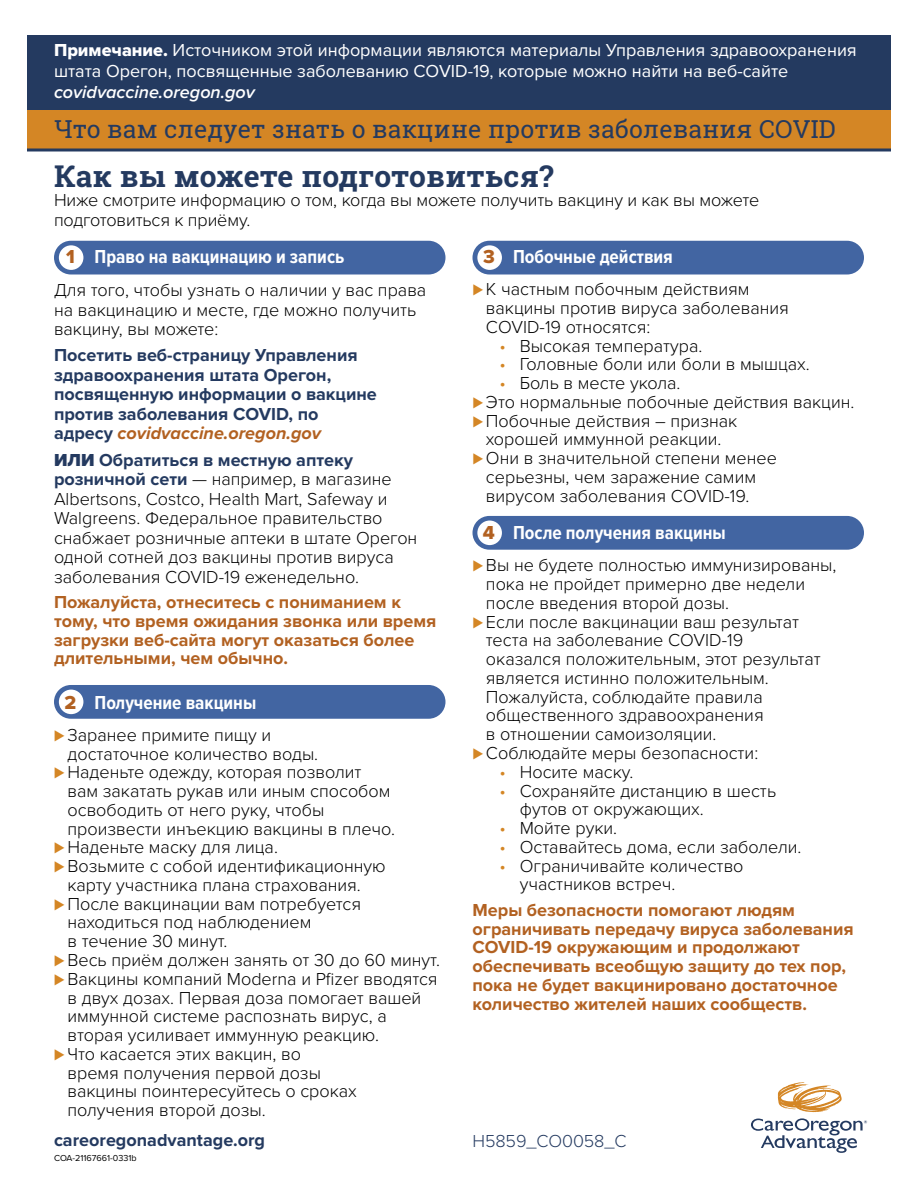
<style>
.page{position:relative;width:918px;height:1188px;background:#fff}
.page>*{position:absolute;margin:0;border:0;box-sizing:border-box;transform-origin:0 0}
.t1{font:700 30px "Roboto Slab";letter-spacing:.01em;color:#243a60}
.t2{font:24.75px "Roboto Slab";letter-spacing:.01em;color:#243a60}
.t3{font:700 19.5px "Proxima Nova Cond";color:#fff}
.t4{font:300 18px/19.5px "Proxima Nova";color:#000}
.t5{font:700 18px/18.8px "Proxima Nova";color:#b26121}
.t6{font:700 18px/19.5px "Proxima Nova";color:#243a60}
.t7{font:18px/21px "Proxima Nova";color:#fff}
.t8{font:italic 600 18px "Proxima Nova";color:#fff}
.t9{font:300 18px "Proxima Nova";letter-spacing:-.005em;color:#243a60}
.t10{font:9px "Proxima Nova";color:#000}
.s1{font-family:"Proxima Nova Extrabld"}
.s2{font-family:"Proxima Nova Extrabld";font-weight:400;color:#b26121}
.s3{font-style:italic;color:#b26121}
.s4{font-weight:900;color:#243a60}
.s5{font-weight:700;color:#243a60}
.s6{color:#d48625}
</style>
<div class="page">
<div style="left:54px;top:241px;width:392px;height:33px;background:#4265a2;border-radius:17px"></div>
<div style="left:59px;top:245px;width:24px;height:25px;background:#fff;border-radius:50%"></div>
<div style="left:54px;top:685px;width:392px;height:34px;background:#4265a2;border-radius:17px"></div>
<div style="left:59px;top:690px;width:24px;height:24px;background:#fff;border-radius:50%"></div>
<div style="left:472px;top:241px;width:392px;height:33px;background:#4265a2;border-radius:17px"></div>
<div style="left:477px;top:245px;width:25px;height:25px;background:#fff;border-radius:50%"></div>
<div style="left:472px;top:516px;width:392px;height:34px;background:#4265a2;border-radius:17px"></div>
<div style="left:477px;top:521px;width:25px;height:24px;background:#fff;border-radius:50%"></div>
<div style="left:27px;top:108px;width:864px;height:40px;background:#d48625"></div>
<div style="left:27px;top:36px;width:864px;height:74px;background:#243a60"></div>
<svg style="left:27px;top:148px;width:864px;height:4px;background:#555b6c"></svg>
<svg style="left:778px;top:1082px;width:64px;height:30px"></svg>
<svg style="left:751px;top:1118px;width:116px;height:35px"></svg>
<p class="t7" style="left:54px;top:39px;width:804px"><span class="s1">Примечание.</span> Источником этой информации являются материалы Управления здравоохранения штата Орегон, посвященные заболеванию COVID-19, которые можно найти на веб-сайте</p>
<p class="t8" style="left:54px;top:79px;width:202px">covidvaccine.oregon.gov</p>
<h2 class="t2" style="left:54px;top:112px;width:784px">Что вам следует знать о вакцине против заболевания COVID</h2>
<h1 class="t1" style="left:54px;top:155px;width:501px">Как вы можете подготовиться?</h1>
<p class="t4" style="left:54px;top:189px;width:707px">Ниже смотрите информацию о том, когда вы можете получить вакцину и как вы можете подготовиться к приёму.</p>
<p class="t3" style="left:66px;top:242px;width:280px"><span class="s2">1</span> Право на вакцинацию и запись</p>
<p class="t4" style="left:54px;top:279px;width:374px">Для того, чтобы узнать о наличии у вас права на вакцинацию и месте, где можно получить вакцину, вы можете:</p>
<p class="t6" style="left:54px;top:345px;width:324px">Посетить веб-страницу Управления здравоохранения штата Орегон, посвященную информации о вакцине против заболевания COVID, по адресу <span class="s3">covidvaccine.oregon.gov</span></p>
<p class="t4" style="left:54px;top:449px;width:365px"><span class="s4">ИЛИ</span> <span class="s5">Обратиться в местную аптеку розничной сети</span> — например, в магазине Albertsons, Costco, Health Mart, Safeway и Walgreens. Федеральное правительство снабжает розничные аптеки в штате Орегон одной сотней доз вакцины против вируса заболевания COVID-19 еженедельно.</p>
<p class="t5" style="left:54px;top:592px;width:384px">Пожалуйста, отнеситесь с пониманием к тому, что время ожидания звонка или время загрузки веб-сайта могут оказаться более длительными, чем обычно.</p>
<p class="t3" style="left:65px;top:688px;width:193px"><span class="s2">2</span> Получение вакцины</p>
<p class="t4" style="left:54px;top:724px;width:219px"><span class="s6">⊲</span> Заранее примите пищу и</p>
<p class="t4" style="left:67px;top:743px;width:252px">достаточное количество воды.</p>
<p class="t4" style="left:54px;top:762px;width:309px"><span class="s6">⊲</span> Наденьте одежду, которая позволит</p>
<p class="t4" style="left:67px;top:780px;width:325px">вам закатать рукав или иным способом</p>
<p class="t4" style="left:67px;top:799px;width:258px">освободить от него руку, чтобы</p>
<p class="t4" style="left:67px;top:818px;width:329px">произвести инъекцию вакцины в плечо.</p>
<p class="t4" style="left:54px;top:837px;width:225px"><span class="s6">⊲</span> Наденьте маску для лица.</p>
<p class="t4" style="left:54px;top:856px;width:333px"><span class="s6">⊲</span> Возьмите с собой идентификационную</p>
<p class="t4" style="left:67px;top:874px;width:295px">карту участника плана страхования.</p>
<p class="t4" style="left:54px;top:893px;width:309px"><span class="s6">⊲</span> После вакцинации вам потребуется</p>
<p class="t4" style="left:67px;top:912px;width:246px">находиться под наблюдением</p>
<p class="t4" style="left:67px;top:931px;width:162px">в течение 30 минут.</p>
<p class="t4" style="left:54px;top:949px;width:388px"><span class="s6">⊲</span> Весь приём должен занять от 30 до 60 минут.</p>
<p class="t4" style="left:54px;top:968px;width:385px"><span class="s6">⊲</span> Вакцины компаний Moderna и Pfizer вводятся</p>
<p class="t4" style="left:67px;top:987px;width:355px">в двух дозах. Первая доза помогает вашей</p>
<p class="t4" style="left:67px;top:1006px;width:321px">иммунной системе распознать вирус, а</p>
<p class="t4" style="left:67px;top:1024px;width:313px">вторая усиливает иммунную реакцию.</p>
<p class="t4" style="left:54px;top:1043px;width:249px"><span class="s6">⊲</span> Что касается этих вакцин, во</p>
<p class="t4" style="left:67px;top:1062px;width:255px">время получения первой дозы</p>
<p class="t4" style="left:67px;top:1081px;width:291px">вакцины поинтересуйтесь о сроках</p>
<p class="t4" style="left:67px;top:1099px;width:200px">получения второй дозы.</p>
<p class="t3" style="left:483px;top:242px;width:191px"><span class="s2">3</span> Побочные действия</p>
<p class="t4" style="left:486px;top:279px;width:304px;line-height:18.8px;text-indent:-14px"><span class="s6">⊲</span> К частным побочным действиям вакцины против вируса заболевания<br>COVID-19 относятся:</p>
<p class="t4" style="left:499px;top:335px;width:205px"><span class="s6">•</span> Высокая температура.</p>
<p class="t4" style="left:499px;top:354px;width:312px"><span class="s6">•</span> Головные боли или боли в мышцах.</p>
<p class="t4" style="left:499px;top:372px;width:183px"><span class="s6">•</span> Боль в месте укола.</p>
<p class="t4" style="left:472px;top:391px;width:383px"><span class="s6">⊲</span> Это нормальные побочные действия вакцин.</p>
<p class="t4" style="left:472px;top:410px;width:266px"><span class="s6">⊲</span> Побочные действия – признак</p>
<p class="t4" style="left:486px;top:429px;width:237px">хорошей иммунной реакции.</p>
<p class="t4" style="left:472px;top:448px;width:306px"><span class="s6">⊲</span> Они в значительной степени менее</p>
<p class="t4" style="left:486px;top:466px;width:272px">серьезны, чем заражение самим</p>
<p class="t4" style="left:486px;top:485px;width:265px">вирусом заболевания COVID-19.</p>
<p class="t3" style="left:483px;top:518px;width:244px"><span class="s2">4</span> После получения вакцины</p>
<p class="t4" style="left:472px;top:555px;width:365px"><span class="s6">⊲</span> Вы не будете полностью иммунизированы,</p>
<p class="t4" style="left:486px;top:573px;width:321px">пока не пройдет примерно две недели</p>
<p class="t4" style="left:486px;top:592px;width:245px">после введения второй дозы.</p>
<p class="t4" style="left:472px;top:611px;width:328px"><span class="s6">⊲</span> Если после вакцинации ваш результат</p>
<p class="t4" style="left:486px;top:630px;width:259px">теста на заболевание COVID-19</p>
<p class="t4" style="left:486px;top:648px;width:336px">оказался положительным, этот результат</p>
<p class="t4" style="left:486px;top:667px;width:284px">является истинно положительным.</p>
<p class="t4" style="left:486px;top:686px;width:278px">Пожалуйста, соблюдайте правила</p>
<p class="t4" style="left:486px;top:705px;width:279px">общественного здравоохранения</p>
<p class="t4" style="left:486px;top:724px;width:232px">в отношении самоизоляции.</p>
<p class="t4" style="left:472px;top:742px;width:287px"><span class="s6">⊲</span> Соблюдайте меры безопасности:</p>
<p class="t4" style="left:499px;top:761px;width:135px"><span class="s6">•</span> Носите маску.</p>
<p class="t4" style="left:520px;top:780px;width:258px;line-height:18.8px;text-indent:-20px"><span class="s6">•</span> Сохраняйте дистанцию в шесть футов от окружающих.</p>
<p class="t4" style="left:499px;top:817px;width:119px"><span class="s6">•</span> Мойте руки.</p>
<p class="t4" style="left:499px;top:836px;width:304px"><span class="s6">•</span> Оставайтесь дома, если заболели.</p>
<p class="t4" style="left:520px;top:855px;width:225px;line-height:18.8px;text-indent:-20px"><span class="s6">•</span> Ограничивайте количество участников встреч.</p>
<p class="t5" style="left:472px;top:900px;width:383px">Меры безопасности помогают людям ограничивать передачу вируса заболевания COVID-19 окружающим и продолжают обеспечивать всеобщую защиту до тех пор, пока не будет вакцинировано достаточное количество жителей наших сообществ.</p>
<p class="t6" style="left:54px;top:1130px;width:213px">careoregonadvantage.org</p>
<p class="t10" style="left:54px;top:1151px;width:84px">COA-21167661-0331b</p>
<p class="t9" style="left:472px;top:1127px;width:156px">H5859_CO0058_C</p>
</div>
